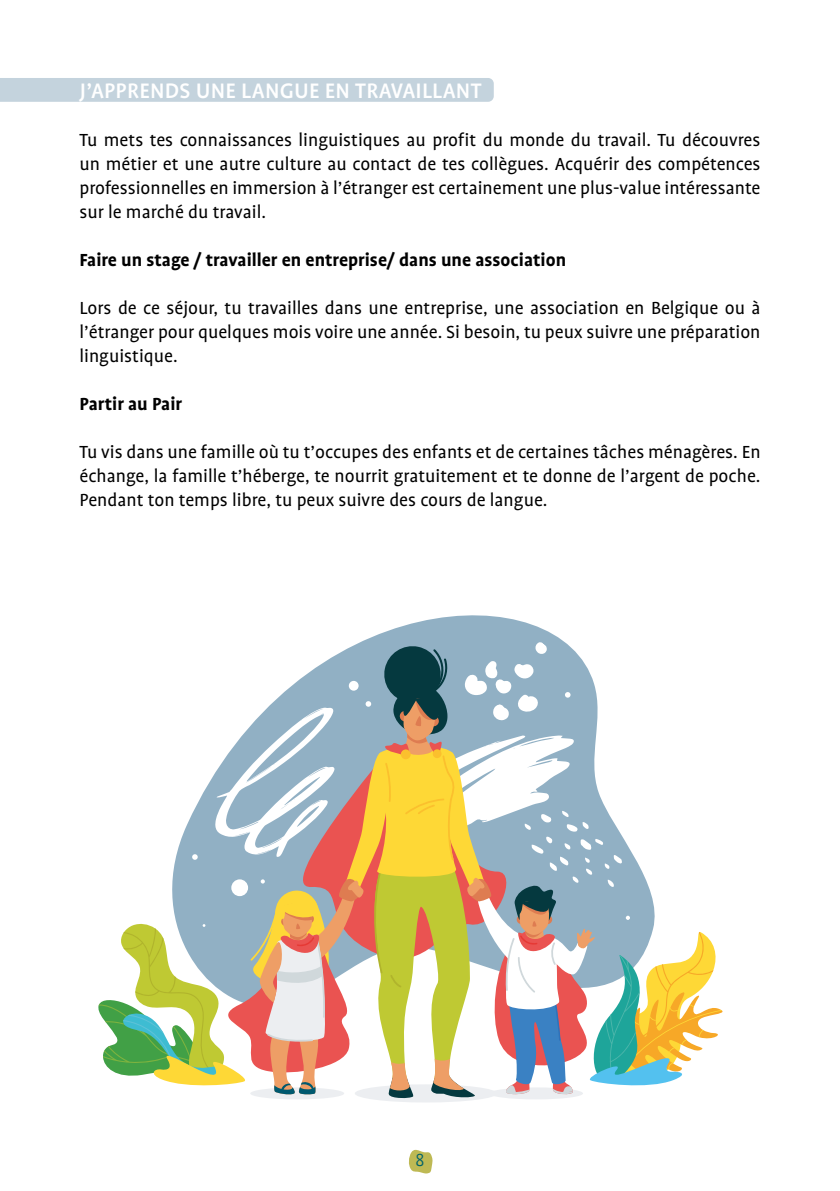
<style>
.page{position:relative;width:840px;height:1191px;background:#fff}
.page>*{position:absolute;margin:0;border:0;box-sizing:border-box;transform-origin:0 0}
.t1{font:500 24px "Profile OT";letter-spacing:.01em;color:#fff}
.t2{font:20px/24px "Profile OT";color:#000;text-align:justify}
.t3{font:700 20px "Profile OT";color:#000}
.t4{font:300 20px "Profile OT";color:#00626a}
</style>
<div class="page">
<svg style="left:361px;top:615px;width:204px;height:27px;fill:#91b0c4"></svg>
<div style="left:354px;top:1084px;width:143px;height:18px;background:#eceef1;border-radius:50%"></div>
<svg style="left:98px;top:642px;width:625px;height:457px"></svg>
<svg style="left:409px;top:1149px;width:24px;height:24px"></svg>
<div style="left:0;top:78px;width:493px;height:24px;background:#c4d3dd"></div>
<p class="t1" style="left:79px;top:77px;width:403px">J’APPRENDS UNE LANGUE EN TRAVAILLANT</p>
<p class="t2" style="left:79px;top:128px;width:682px">Tu mets tes connaissances linguistiques au profit du monde du travail. Tu découvres un métier et une autre culture au contact de tes collègues. Acquérir des compétences professionnelles en immersion à l’étranger est certainement une plus-value intéressante sur le marché du travail.</p>
<p class="t3" style="left:79px;top:249px;width:488px">Faire un stage / travailler en entreprise/ dans une association</p>
<p class="t2" style="left:79px;top:296px;width:682px">Lors de ce séjour, tu travailles dans une entreprise, une association en Belgique ou à l’étranger pour quelques mois voire une année. Si besoin, tu peux suivre une préparation linguistique.</p>
<p class="t3" style="left:79px;top:393px;width:104px">Partir au Pair</p>
<p class="t2" style="left:79px;top:440px;width:682px">Tu vis dans une famille où tu t’occupes des enfants et de certaines tâches ménagères. En échange, la famille t’héberge, te nourrit gratuitement et te donne de l’argent de poche.<br>Pendant ton temps libre, tu peux suivre des cours de langue.</p>
<p class="t4" style="left:415px;top:1148px;width:11px">8</p>
</div>
